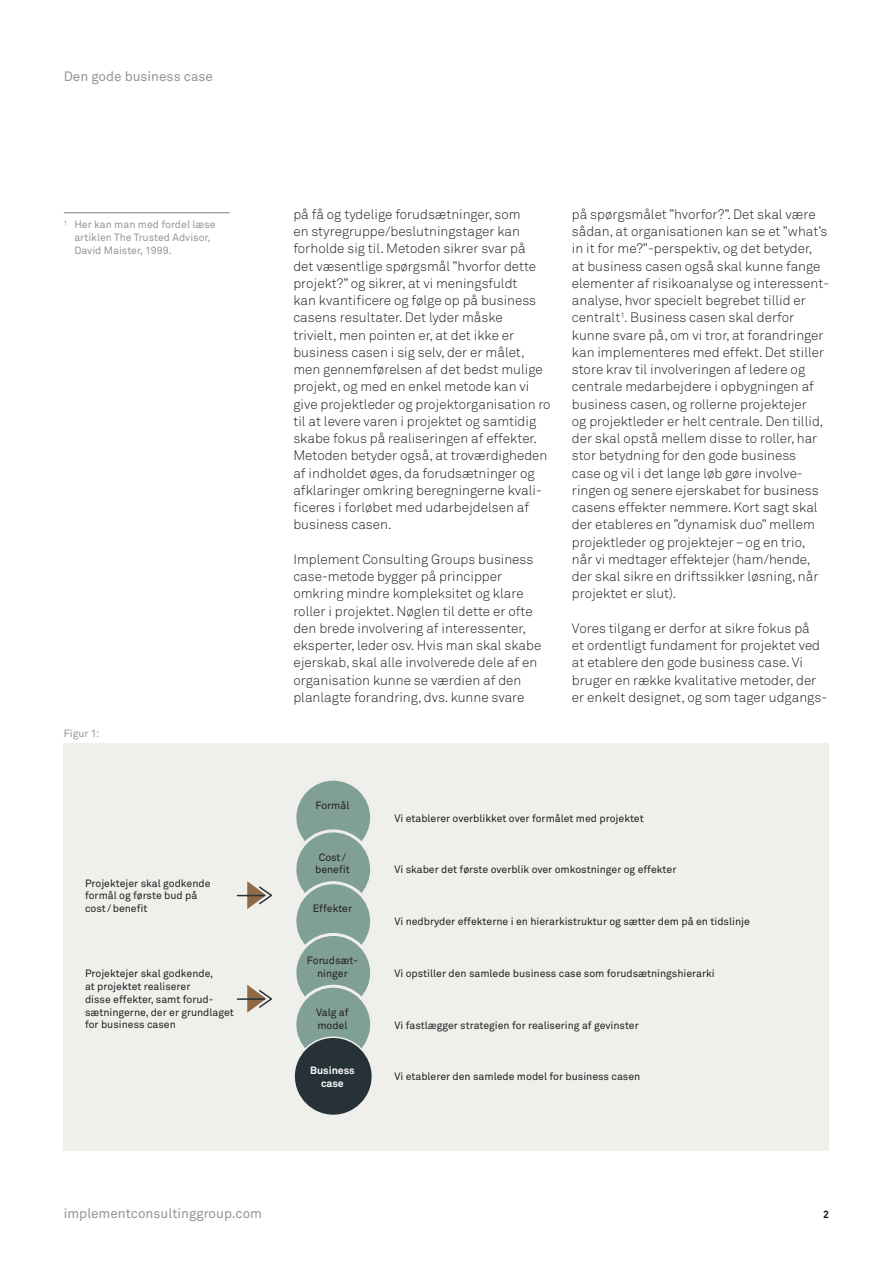
<style>
.page{position:relative;width:893px;height:1263px;background:#fff}
.page>*{position:absolute;margin:0;border:0;box-sizing:border-box;transform-origin:0 0}
.Brødtekst{font:13.5px/17.2px "Akkurat Light Pro";color:#231f20}
.t1{font:13.5px "Akkurat Pro";color:#939598}
.Figurtekst{font:10.5px/12.8px "Akkurat Pro";color:#231f20}
.Figurtekst-2{font:10.5px/12.8px "Akkurat Pro";color:#939598}
.Figurtekst-3{font:700 10.5px/12.8px "Akkurat Pro";color:#fff;text-align:center}
.t2{font:700 10.5px "Akkurat Pro";color:#11171e}
</style>
<div class="page">
<div style="left:64px;top:743px;width:765px;height:408px;background:#efefec"></div>
<hr style="left:64px;top:212px;width:166px;height:1px;background:#7b7c81">
<div style="left:295px;top:779px;width:77px;height:77px;background:#809f97;border-radius:50%"></div>
<div style="left:293px;top:778px;width:80px;height:79px;border:3px solid #eeefeb;border-radius:50%"></div>
<div style="left:295px;top:831px;width:77px;height:77px;background:#809f97;border-radius:50%"></div>
<div style="left:293px;top:829px;width:80px;height:80px;border:3px solid #eeefeb;border-radius:50%"></div>
<div style="left:295px;top:883px;width:77px;height:76px;background:#809f97;border-radius:50%"></div>
<div style="left:293px;top:881px;width:80px;height:80px;border:3px solid #eeefeb;border-radius:50%"></div>
<div style="left:295px;top:934px;width:77px;height:77px;background:#809f97;border-radius:50%"></div>
<div style="left:293px;top:933px;width:80px;height:80px;border:3px solid #eeefeb;border-radius:50%"></div>
<div style="left:295px;top:986px;width:77px;height:77px;background:#809f97;border-radius:50%"></div>
<div style="left:293px;top:985px;width:80px;height:79px;border:3px solid #eeefeb;border-radius:50%"></div>
<div style="left:294px;top:1037px;width:78px;height:78px;background:#273238;border-radius:50%"></div>
<div style="left:293px;top:1036px;width:80px;height:80px;border:2px solid #eeefeb;border-radius:50%"></div>
<svg style="left:236px;top:881px;width:36px;height:28px"></svg>
<svg style="left:236px;top:985px;width:36px;height:28px"></svg>
<p class="t1" style="left:64px;top:68px;width:151px">Den gode business case</p>
<p class="Figurtekst-2" style="left:74px;top:218px;width:143px;text-indent:-11px"><sup>1</sup> Her kan man med fordel læse artiklen The Trusted Advisor,<br>David Maister, 1999.</p>
<p class="Figurtekst-2" style="left:64px;top:727px;width:37px">Figur 1:</p>
<p class="Figurtekst" style="left:85px;top:877px;width:127px">Projektejer skal godkende formål og første bud på cost/benefit</p>
<p class="Figurtekst" style="left:85px;top:967px;width:150px">Projektejer skal godkende,<br>at projektet realiserer<br>disse effekter, samt forud&shy;sætningerne, der er grundlaget for business casen</p>
<p class="Brødtekst" style="left:293px;top:206px;width:259px">på få og tydelige forudsætninger, som<br>en styregruppe/beslutningstager kan forholde sig til. Metoden sikrer svar på<br>det væsentlige spørgsmål ”hvorfor dette projekt?” og sikrer, at vi meningsfuldt<br>kan kvantificere og følge op på business casens resultater. Det lyder måske<br>trivielt, men pointen er, at det ikke er business casen i sig selv, der er målet, men gennemførelsen af det bedst mulige projekt, og med en enkel metode kan vi give projektleder og projektorganisation ro til at levere varen i projektet og samtidig skabe fokus på realiseringen af effekter.<br>Metoden betyder også, at troværdigheden af indholdet øges, da forudsætninger og afklaringer omkring beregningerne kvali&shy;ficeres i forløbet med udarbejdelsen af business casen.</p>
<p class="Brødtekst" style="left:293px;top:551px;width:249px">Implement Consulting Groups business case-metode bygger på principper omkring mindre kompleksitet og klare roller i projektet. Nøglen til dette er ofte den brede involvering af interessenter, eksperter, leder osv. Hvis man skal skabe ejerskab, skal alle involverede dele af en organisation kunne se værdien af den planlagte forandring, dvs. kunne svare</p>
<p class="Brødtekst" style="left:572px;top:206px;width:259px">på spørgsmålet ”hvorfor?”. Det skal være sådan, at organisationen kan se et ”what’s in it for me?”-perspektiv, og det betyder,<br>at business casen også skal kunne fange elementer af risikoanalyse og interessent&shy;analyse, hvor specielt begrebet tillid er centralt<sup>1</sup>. Business casen skal derfor kunne svare på, om vi tror, at forandringer kan implementeres med effekt. Det stiller store krav til involveringen af ledere og centrale medarbejdere i opbygningen af business casen, og rollerne projektejer<br>og projektleder er helt centrale. Den tillid, der skal opstå mellem disse to roller, har stor betydning for den gode business<br>case og vil i det lange løb gøre involve&shy;ringen og senere ejerskabet for business casens effekter nemmere. Kort sagt skal der etableres en ”dynamisk duo” mellem projektleder og projektejer–og en trio, når vi medtager effektejer (ham/hende, der skal sikre en driftssikker løsning, når projektet er slut).</p>
<p class="Brødtekst" style="left:572px;top:620px;width:257px">Vores tilgang er derfor at sikre fokus på<br>et ordentligt fundament for projektet ved at etablere den gode business case. Vi bruger en række kvalitative metoder, der er enkelt designet, og som tager udgangs-</p>
<p class="Figurtekst" style="left:315px;top:799px;width:36px">Formål</p>
<p class="Figurtekst" style="left:315px;top:851px;width:36px;text-align:center">Cost/ benefit</p>
<p class="Figurtekst" style="left:313px;top:903px;width:41px">Effekter</p>
<p class="Figurtekst" style="left:307px;top:954px;width:53px;text-align:center">Forudsæt&shy;ninger</p>
<p class="Figurtekst" style="left:316px;top:1006px;width:34px">Valg af model</p>
<p class="Figurtekst-3" style="left:310px;top:1064px;width:46px">Business case</p>
<p class="Figurtekst" style="left:394px;top:812px;width:251px">Vi etablerer overblikket over formålet med projektet</p>
<p class="Figurtekst" style="left:394px;top:864px;width:283px">Vi skaber det første overblik over omkostninger og effekter</p>
<p class="Figurtekst" style="left:394px;top:915px;width:357px">Vi nedbryder effekterne i en hierarkistruktur og sætter dem på en tidslinje</p>
<p class="Figurtekst" style="left:394px;top:967px;width:322px">Vi opstiller den samlede business case som forudsætningshierarki</p>
<p class="Figurtekst" style="left:394px;top:1019px;width:246px">Vi fastlægger strategien for realisering af gevinster</p>
<p class="Figurtekst" style="left:394px;top:1071px;width:247px">Vi etablerer den samlede model for business casen</p>
<p class="t1" style="left:64px;top:1206px;width:200px">implementconsultinggroup.com</p>
<p class="t2" style="left:823px;top:1208px;width:7px">2</p>
</div>
